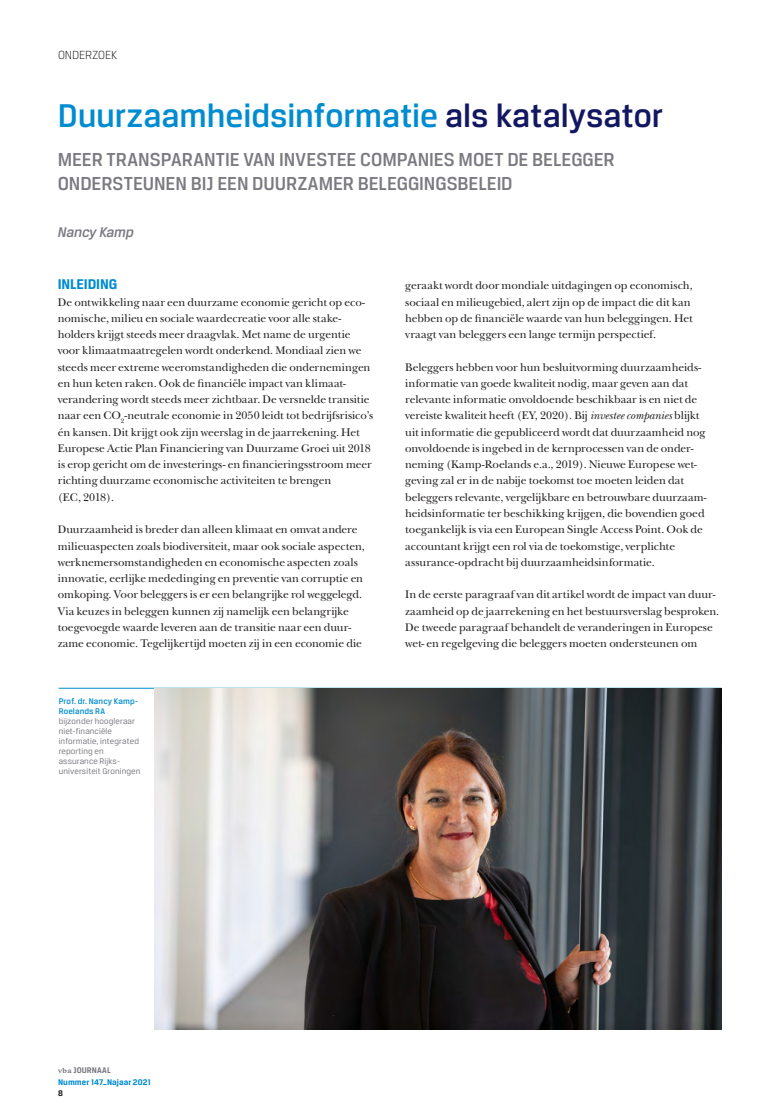
<style>
.page{position:relative;width:780px;height:1117px;background:#fff}
.page>*{position:absolute;margin:0;border:0;box-sizing:border-box;transform-origin:0 0}
.Titel_groot_met_chap{font:500 35px "CFA Breuer Text";color:#008cd0}
.Chapeau_onder_titel{font:500 20px/24px "CFA Breuer Text";letter-spacing:-.005em;color:#7b7a81}
.Auteursnamen{font:italic 500 15px "CFA Breuer Text";letter-spacing:-.005em;color:#7b7a81}
._1_1_Alineakopje_bol{font:700 15px "CFA Breuer Text";letter-spacing:-.005em;color:#008cd0}
.kopregel{font:300 12.5px "CFA Breuer Text";letter-spacing:-.015em;color:#231f20}
.Plat_schreef__WR{font:11.5px/16.2px "New Baskerville";letter-spacing:-.005em;color:#231f20}
.Plat_schreef{font:11.5px/16.2px "New Baskerville";letter-spacing:-.005em;color:#231f20}
.Auteur_naast_foto{font:8.75px/10px "CFA Breuer Text";letter-spacing:.015em;color:#7b7a81}
.t1{font:700 8.75px/11.2px "CFA Breuer Text";letter-spacing:.01em;color:#008cd0}
.t2{font:700 8.75px "CFA Breuer Text";color:#231f20}
.s1{color:#121761}
.s2{font-style:italic}
.s3{font-weight:500;color:#008cd0}
.s4{font-family:"Plantin";font-size:7.5px;color:#7b7a81}
.s5{color:#7b7a81}
</style>
<div class="page">
<hr style="left:59px;top:687px;width:95px;height:1px;background:#008cd0">
<hr style="left:154px;top:687px;width:567px;height:1px;background:#008cd0">
<img style="left:154px;top:688px;width:567px;height:340px">
<p class="kopregel" style="left:58px;top:48px;width:61px">ONDERZOEK</p>
<p class="Titel_groot_met_chap" style="left:58px;top:96px;width:607px">Duurzaamheidsinformatie <span class="s1">als katalysator</span></p>
<p class="Chapeau_onder_titel" style="left:58px;top:147px;width:558px">MEER TRANSPARANTIE VAN INVESTEE COMPANIES MOET DE BELEGGER<br>ONDERSTEUNEN BIJ EEN DUURZAMER BELEGGINGSBELEID</p>
<p class="Auteursnamen" style="left:58px;top:223px;width:78px">Nancy Kamp</p>
<p class="_1_1_Alineakopje_bol" style="left:58px;top:276px;width:61px">INLEIDING</p>
<p class="Plat_schreef" style="left:58px;top:294px;width:317px">De ontwikkeling naar een duurzame economie gericht op eco&shy;nomische, milieu en sociale waardecreatie voor alle stake&shy;holders krijgt steeds meer draagvlak. Met name de urgentie voor klimaatmaatregelen wordt onderkend. Mondiaal zien we steeds meer extreme weeromstandigheden die ondernemingen en hun keten raken. Ook de financiële impact van klimaat&shy;verandering wordt steeds meer zichtbaar. De versnelde transitie naar een CO<sub>2</sub>-neutrale economie in 2050 leidt tot bedrijfsrisico’s én kansen. Dit krijgt ook zijn weerslag in de jaarrekening. Het Europese Actie Plan Financiering van Duurzame Groei uit 2018 is erop gericht om de investerings- en financieringsstroom meer richting duurzame economische activiteiten te brengen<br>(EC, 2018).</p>
<p class="Plat_schreef__WR" style="left:58px;top:521px;width:308px">Duurzaamheid is breder dan alleen klimaat en omvat andere milieuaspecten zoals biodiversiteit, maar ook sociale aspecten, werknemersomstandigheden en economische aspecten zoals innovatie, eerlijke mededinging en preventie van corruptie en omkoping. Voor beleggers is er een belangrijke rol weggelegd.<br>Via keuzes in beleggen kunnen zij namelijk een belangrijke toegevoegde waarde leveren aan de transitie naar een duur&shy;zame economie. Tegelijkertijd moeten zij in een economie die</p>
<p class="Plat_schreef__WR" style="left:405px;top:277px;width:289px">geraakt wordt door mondiale uitdagingen op economisch, sociaal en milieugebied, alert zijn op de impact die dit kan hebben op de financiële waarde van hun beleggingen. Het vraagt van beleggers een lange termijn perspectief.</p>
<p class="Plat_schreef__WR" style="left:405px;top:359px;width:303px">Beleggers hebben voor hun besluitvorming duurzaamheids&shy;informatie van goede kwaliteit nodig, maar geven aan dat relevante informatie onvoldoende beschikbaar is en niet de vereiste kwaliteit heeft (EY, 2020). Bij <span class="s2">investee companies</span> blijkt uit informatie die gepubliceerd wordt dat duurzaamheid nog onvoldoende is ingebed in de kernprocessen van de onder&shy;neming (Kamp-Roelands e.a., 2019). Nieuwe Europese wet&shy;geving zal er in de nabije toekomst toe moeten leiden dat beleggers relevante, vergelijkbare en betrouwbare duurzaam&shy;heidsinformatie ter beschikking krijgen, die bovendien goed toegankelijk is via een European Single Access Point. Ook de accountant krijgt een rol via de toekomstige, verplichte assurance--opdracht bij duurzaamheidsinformatie.</p>
<p class="Plat_schreef__WR" style="left:405px;top:586px;width:315px">In de eerste paragraaf van dit artikel wordt de impact van duur&shy;zaamheid op de jaarrekening en het bestuursverslag besproken.<br>De tweede paragraaf behandelt de veranderingen in Europese wet- en regelgeving die beleggers moeten ondersteunen om</p>
<p class="Auteur_naast_foto" style="left:59px;top:695px;width:83px"><span class="s3">Prof. dr. Nancy Kamp-<br>Roelands RA </span>bijzonder hoogleraar niet-financiële informatie, integrated reporting en assurance Rijks&shy;universiteit Groningen</p>
<p class="t1" style="left:58px;top:1064px;width:94px"><span class="s4">vba</span> <span class="s5">JOURNAAL<br></span>Nummer 147_Najaar 2021</p>
<p class="t2" style="left:58px;top:1087px;width:6px">8</p>
</div>
